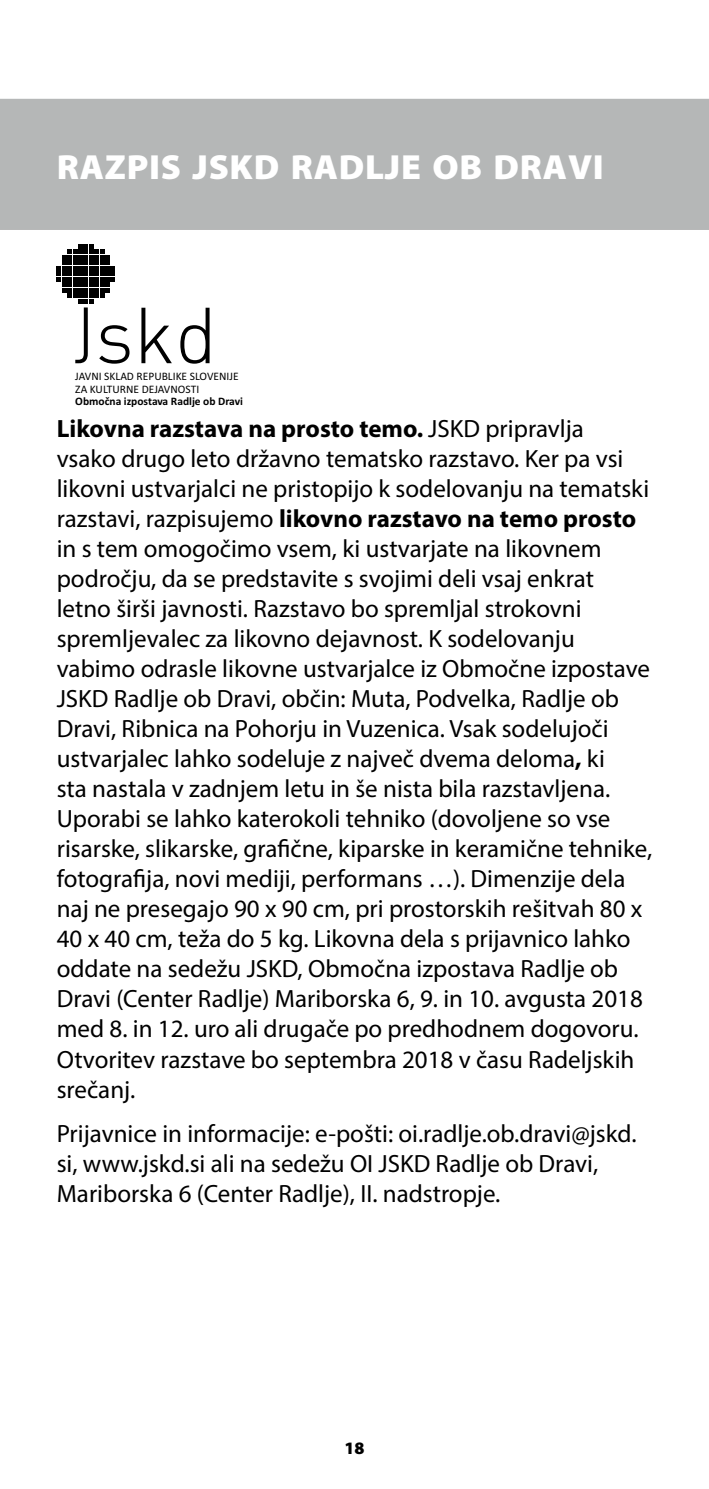
<style>
.page{position:relative;width:709px;height:1489px;background:#fff}
.page>*{position:absolute;margin:0;border:0;box-sizing:border-box;transform-origin:0 0}
.t1{font:900 35px "Myriad Pro";letter-spacing:.02em;color:#fff}
.t2{font:25px/30px "Myriad Pro";color:#000}
.t3{font:900 17.5px "Myriad Pro";color:#000}
.t4{font:11.5px/12.5px "Calibri";color:#000}
.t5{font:700 11.5px "Calibri";color:#000}
.s1{font-weight:700}
</style>
<div class="page">
<div style="left:0;top:99px;width:709px;height:131px;background:#b5b7b7"></div>
<svg style="left:180px;top:308px;width:29px;height:55px"></svg>
<svg style="left:141px;top:308px;width:31px;height:55px"></svg>
<svg style="left:57px;top:244px;width:72px;height:119px"></svg>
<h1 class="t1" style="left:57px;top:147px;width:548px">RAZPIS JSKD RADLJE OB DRAVI</h1>
<p class="t4" style="left:75px;top:370px;width:165px">JAVNI SKLAD REPUBLIKE SLOVENIJE<br>ZA KULTURNE DEJAVNOSTI</p>
<p class="t5" style="left:75px;top:394px;width:169px">Območna izpostava Radlje ob Dravi</p>
<p class="t2" style="left:57px;top:413px;width:597px"><span class="s1">Likovna razstava na prosto temo.</span> JSKD pripravlja<br>vsako drugo leto državno tematsko razstavo. Ker pa vsi likovni ustvarjalci ne pristopijo k sodelovanju na tematski razstavi, razpisujemo <span class="s1">likovno razstavo na temo prosto </span>in s tem omogočimo vsem, ki ustvarjate na likovnem področju, da se predstavite s svojimi deli vsaj enkrat letno širši javnosti. Razstavo bo spremljal strokovni spremljevalec za likovno dejavnost. K sodelovanju vabimo odrasle likovne ustvarjalce iz Območne izpostave JSKD Radlje ob Dravi, občin: Muta, Podvelka, Radlje ob Dravi, Ribnica na Pohorju in Vuzenica. Vsak sodelujoči ustvarjalec lahko sodeluje z največ dvema deloma<span class="s1">,</span> ki<br>sta nastala v zadnjem letu in še nista bila razstavljena.<br>Uporabi se lahko katerokoli tehniko (dovoljene so vse risarske, slikarske, grafične, kiparske in keramične tehnike, fotografija, novi mediji, performans …). Dimenzije dela naj ne presegajo 90 x 90 cm, pri prostorskih rešitvah 80 x 40 x 40 cm, teža do 5 kg. Likovna dela s prijavnico lahko oddate na sedežu JSKD, Območna izpostava Radlje ob Dravi (Center Radlje) Mariborska 6, 9. in 10. avgusta 2018 med 8. in 12. uro ali drugače po predhodnem dogovoru.<br>Otvoritev razstave bo septembra 2018 v času Radeljskih srečanj.</p>
<p class="t2" style="left:57px;top:1117px;width:581px">Prijavnice in informacije: e-pošti: oi.radlje.ob.dravi@jskd. si, www.jskd.si ali na sedežu OI JSKD Radlje ob Dravi,<br>Mariborska 6 (Center Radlje), II. nadstropje.</p>
<p class="t3" style="left:344px;top:1438px;width:22px">18</p>
</div>
